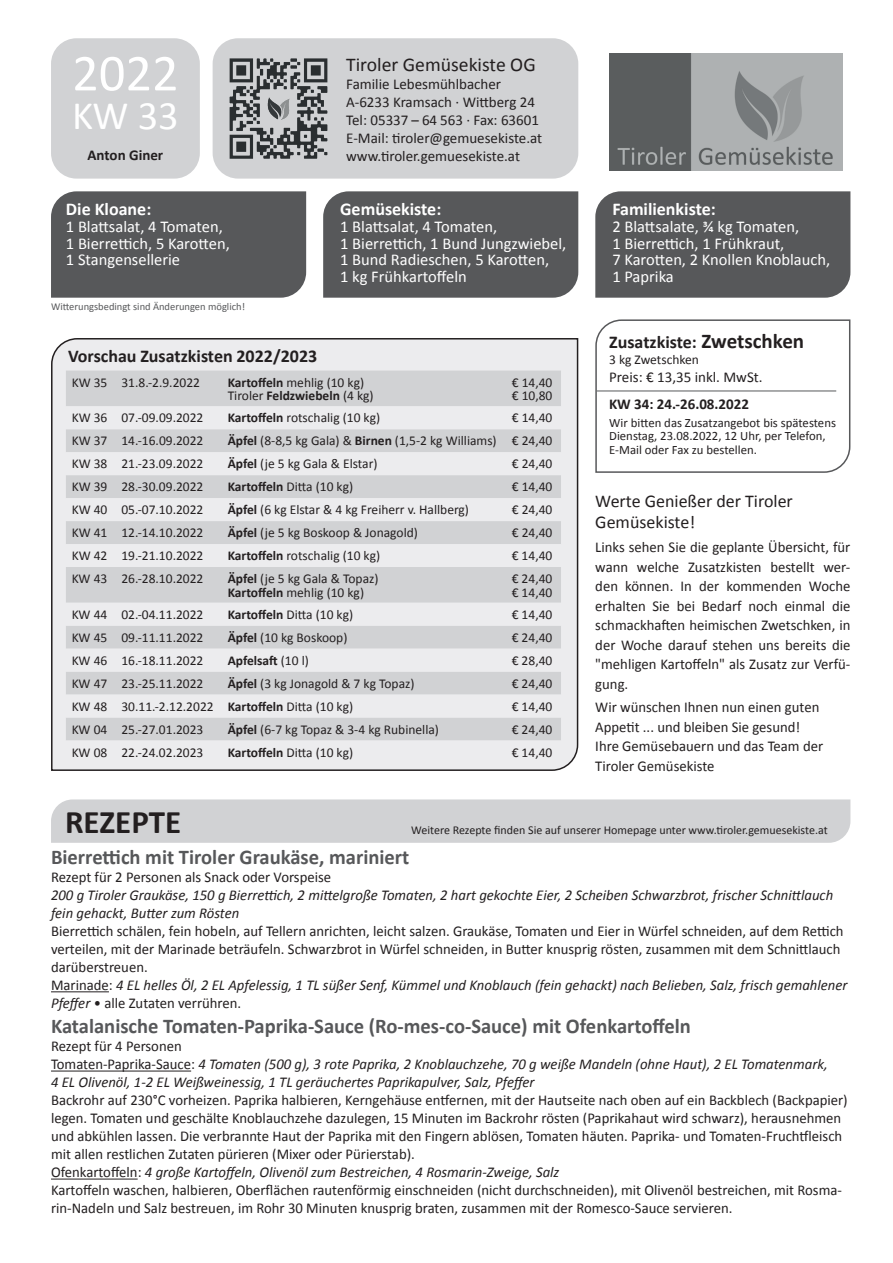
<style>
.page{position:relative;width:893px;height:1263px;background:#fff}
.page>*{position:absolute;margin:0;border:0;box-sizing:border-box;transform-origin:0 0}
.t1{font:52.5px "Calibri";color:#fff}
.t2{font:40.5px "Calibri";color:#fff}
.t3{font:700 33px "Calibri";color:#231f20}
.t4{font:700 21px "Calibri";color:#57585a}
.t5{font:19.5px "Calibri";color:#231f20}
.t6{font:700 18px "Calibri";color:#231f20}
.t7{font:700 18px "Calibri";color:#fff}
.t8{font:18px/21.6px "Calibri";color:#231f20}
.t9{font:16.5px/16.5px "Calibri";color:#fff}
.t10{font:15px/18px "Calibri";color:#231f20}
.t11{font:italic 15px/18px "Calibri";color:#231f20}
.t12{font:700 15px "Calibri";color:#231f20}
.t13{font:13.5px/13.5px "Calibri";color:#231f20}
.t14{font:700 13.5px "Calibri";color:#231f20}
.t15{font:12.75px/13.5px "Calibri";color:#231f20}
.t16{font:12px "Calibri";color:#231f20}
.t17{font:10.5px "Calibri";color:#57585a}
.s1{font-weight:700}
.s2{font-weight:400}
.s3{font-size:21px}
.s4{font-style:italic}
.s5{font-style:normal}
</style>
<div class="page">
<div style="left:213px;top:38px;width:365px;height:141px;background:#d1d2d4;border-radius:26px"></div>
<img style="left:609px;top:53px;width:234px;height:117px">
<div style="left:51px;top:38px;width:149px;height:141px;background:#d1d2d4;border-radius:26px"></div>
<img style="left:229px;top:58px;width:99px;height:101px">
<div style="left:323px;top:191px;width:255px;height:107px;background:#57585a"></div>
<div style="left:595px;top:191px;width:255px;height:107px;background:#57585a"></div>
<div style="left:51px;top:191px;width:255px;height:107px;background:#57585a"></div>
<hr style="left:51px;top:991px;width:58px;height:1px;background:#231f20">
<hr style="left:51px;top:1070px;width:140px;height:1px;background:#231f20">
<hr style="left:51px;top:1178px;width:87px;height:1px;background:#231f20">
<div style="left:51px;top:799px;width:799px;height:44px;background:#d1d2d4"></div>
<svg style="left:595px;top:319px;width:256px;height:154px"></svg>
<hr style="left:597px;top:391px;width:239px;height:1px;background:#57585a">
<svg style="left:51px;top:338px;width:528px;height:433px;background:#dbdbdc"></svg>
<div style="left:66px;top:371px;width:495px;height:35px;background:#d1d2d4"></div>
<svg style="left:66px;top:406px;width:495px;height:357px;background:#dfdfe1"></svg>
<h1 class="t1" style="left:72px;top:40px;width:108px">2022</h1>
<h2 class="t2" style="left:72px;top:90px;width:108px">KW 33</h2>
<p class="t12" style="left:88px;top:146px;width:77px">Anton Giner</p>
<p class="t7" style="left:66px;top:198px;width:87px">Die Kloane:</p>
<p class="t9" style="left:66px;top:218px;width:165px">1 Blattsalat, 4 Tomaten,<br>1 Bierrettich, 5 Karotten,<br>1 Stangensellerie</p>
<p class="t17" style="left:51px;top:300px;width:196px">Witterungsbedingt sind Änderungen möglich!</p>
<p class="t6" style="left:68px;top:345px;width:251px">Vorschau Zusatzkisten 2022/2023</p>
<h3 class="t5" style="left:346px;top:52px;width:191px">Tiroler Gemüsekiste OG</h3>
<p class="t10" style="left:346px;top:75px;width:198px">Familie Lebesmühlbacher<br>A-6233 Kramsach · Wittberg 24<br>Tel: 05337 – 64 563 · Fax: 63601<br>E-Mail: tiroler@gemuesekiste.at www.tiroler.gemuesekiste.at</p>
<p class="t7" style="left:340px;top:198px;width:103px">Gemüsekiste:</p>
<p class="t9" style="left:340px;top:218px;width:228px">1 Blattsalat, 4 Tomaten,<br>1 Bierrettich, 1 Bund Jungzwiebel,<br>1 Bund Radieschen, 5 Karotten,<br>1 kg Frühkartoffeln</p>
<p class="t13" style="left:72px;top:375px;width:130px">KW 35 31.8.-2.9.2022</p>
<p class="t13" style="left:228px;top:375px;width:147px"><span class="s1">Kartoffeln</span> mehlig (10 kg)<br>Tiroler <span class="s1">Feldzwiebeln</span> (4 kg)</p>
<p class="t13" style="left:512px;top:375px;width:42px">€ 14,40 € 10,80</p>
<p class="t13" style="left:72px;top:411px;width:133px">KW 36 07.-09.09.2022</p>
<p class="t13" style="left:228px;top:411px;width:154px"><span class="s1">Kartoffeln</span> rotschalig (10 kg)</p>
<p class="t13" style="left:512px;top:411px;width:42px">€ 14,40</p>
<p class="t13" style="left:72px;top:434px;width:133px">KW 37 14.-16.09.2022</p>
<p class="t13" style="left:228px;top:434px;width:326px"><span class="s1">Äpfel</span> (8-8,5 kg Gala) &amp; <span class="s1">Birnen</span> (1,5-2 kg Williams) € 24,40</p>
<p class="t13" style="left:72px;top:457px;width:133px">KW 38 21.-23.09.2022</p>
<p class="t13" style="left:228px;top:457px;width:151px"><span class="s1">Äpfel</span> (je 5 kg Gala &amp; Elstar)</p>
<p class="t13" style="left:512px;top:457px;width:42px">€ 24,40</p>
<p class="t13" style="left:72px;top:480px;width:133px">KW 39 28.-30.09.2022</p>
<p class="t13" style="left:228px;top:480px;width:127px"><span class="s1">Kartoffeln</span> Ditta (10 kg)</p>
<p class="t13" style="left:512px;top:480px;width:42px">€ 14,40</p>
<p class="t13" style="left:72px;top:503px;width:133px">KW 40 05.-07.10.2022</p>
<p class="t13" style="left:228px;top:503px;width:243px"><span class="s1">Äpfel</span> (6 kg Elstar &amp; 4 kg Freiherr v. Hallberg)</p>
<p class="t13" style="left:512px;top:503px;width:42px">€ 24,40</p>
<p class="t13" style="left:72px;top:526px;width:133px">KW 41 12.-14.10.2022</p>
<p class="t13" style="left:228px;top:526px;width:192px"><span class="s1">Äpfel</span> (je 5 kg Boskoop &amp; Jonagold)</p>
<p class="t13" style="left:512px;top:526px;width:42px">€ 24,40</p>
<p class="t13" style="left:72px;top:549px;width:133px">KW 42 19.-21.10.2022</p>
<p class="t13" style="left:228px;top:549px;width:154px"><span class="s1">Kartoffeln</span> rotschalig (10 kg)</p>
<p class="t13" style="left:512px;top:549px;width:42px">€ 14,40</p>
<p class="t13" style="left:72px;top:572px;width:133px">KW 43 26.-28.10.2022</p>
<p class="t13" style="left:228px;top:572px;width:152px"><span class="s1">Äpfel</span> (je 5 kg Gala &amp; Topaz)<br><span class="s1">Kartoffeln</span> mehlig (10 kg)</p>
<p class="t13" style="left:512px;top:572px;width:42px">€ 24,40 € 14,40</p>
<p class="t13" style="left:72px;top:608px;width:133px">KW 44 02.-04.11.2022</p>
<p class="t13" style="left:228px;top:608px;width:127px"><span class="s1">Kartoffeln</span> Ditta (10 kg)</p>
<p class="t13" style="left:512px;top:608px;width:42px">€ 14,40</p>
<p class="t13" style="left:72px;top:631px;width:133px">KW 45 09.-11.11.2022</p>
<p class="t13" style="left:228px;top:631px;width:121px"><span class="s1">Äpfel</span> (10 kg Boskoop)</p>
<p class="t13" style="left:512px;top:631px;width:42px">€ 24,40</p>
<p class="t13" style="left:72px;top:654px;width:133px">KW 46 16.-18.11.2022</p>
<p class="t14" style="left:228px;top:652px;width:83px">Apfelsaft <span class="s2">(10 l)</span></p>
<p class="t13" style="left:512px;top:654px;width:42px">€ 28,40</p>
<p class="t13" style="left:72px;top:677px;width:133px">KW 47 23.-25.11.2022</p>
<p class="t13" style="left:228px;top:677px;width:188px"><span class="s1">Äpfel</span> (3 kg Jonagold &amp; 7 kg Topaz)</p>
<p class="t13" style="left:512px;top:677px;width:42px">€ 24,40</p>
<p class="t13" style="left:72px;top:699px;width:283px">KW 48 30.11.-2.12.2022 <span class="s1">Kartoffeln</span> Ditta (10 kg)</p>
<p class="t13" style="left:512px;top:699px;width:42px">€ 14,40</p>
<p class="t13" style="left:72px;top:722px;width:133px">KW 04 25.-27.01.2023</p>
<p class="t13" style="left:228px;top:722px;width:213px"><span class="s1">Äpfel</span> (6-7 kg Topaz &amp; 3-4 kg Rubinella)</p>
<p class="t13" style="left:512px;top:722px;width:42px">€ 24,40</p>
<p class="t13" style="left:72px;top:745px;width:133px">KW 08 22.-24.02.2023</p>
<p class="t13" style="left:228px;top:745px;width:127px"><span class="s1">Kartoffeln</span> Ditta (10 kg)</p>
<p class="t13" style="left:512px;top:745px;width:42px">€ 14,40</p>
<p class="t7" style="left:612px;top:198px;width:105px">Familienkiste:</p>
<p class="t9" style="left:612px;top:218px;width:219px">2 Blattsalate, ¾ kg Tomaten,<br>1 Bierrettich, 1 Frühkraut,<br>7 Karotten, 2 Knollen Knoblauch,<br>1 Paprika</p>
<p class="t6" style="left:609px;top:330px;width:197px">Zusatzkiste: <span class="s3">Zwetschken</span></p>
<p class="t13" style="left:609px;top:353px;width:91px">3 kg Zwetschken</p>
<p class="t10" style="left:609px;top:368px;width:155px">Preis: € 13,35 inkl. MwSt.</p>
<p class="t12" style="left:609px;top:394px;width:141px">KW 34: 24.-26.08.2022</p>
<p class="t15" style="left:609px;top:416px;width:228px">Wir bitten das Zusatzangebot bis spätestens<br>Dienstag, 23.08.2022, 12 Uhr, per Telefon,<br>E-Mail oder Fax zu bestellen.</p>
<p class="t8" style="left:595px;top:490px;width:199px">Werte Genießer der Tiroler<br>Gemüsekiste!</p>
<p class="t10" style="left:595px;top:537px;width:257px;line-height:19.5px;text-align:justify">Links sehen Sie die geplante Übersicht, für wann welche Zusatzkisten bestellt wer&shy;den können. In der kommenden Woche erhalten Sie bei Bedarf noch einmal die schmackhaften heimischen Zwetschken, in der Woche darauf stehen uns bereits die "mehligen Kartoffeln" als Zusatz zur Verfü&shy;gung.</p>
<p class="t10" style="left:595px;top:698px;width:229px;line-height:19.5px">Wir wünschen Ihnen nun einen guten<br>Appetit ... und bleiben Sie gesund!<br>Ihre Gemüsebauern und das Team der<br>Tiroler Gemüsekiste</p>
<h3 class="t3" style="left:65px;top:801px;width:118px">REZEPTE</h3>
<p class="t16" style="left:411px;top:822px;width:418px">Weitere Rezepte finden Sie auf unserer Homepage unter www.tiroler.gemuesekiste.at</p>
<h3 class="t4" style="left:51px;top:844px;width:360px">Bierrettich mit Tiroler Graukäse, mariniert</h3>
<p class="t10" style="left:51px;top:868px;width:282px">Rezept für 2 Personen als Snack oder Vorspeise</p>
<p class="t11" style="left:51px;top:885px;width:784px">200 g Tiroler Graukäse, 150 g Bierrettich, 2 mittelgroße Tomaten, 2 hart gekochte Eier, 2 Scheiben Schwarzbrot, frischer Schnittlauch fein gehackt, Butter zum Rösten</p>
<p class="t10" style="left:51px;top:922px;width:798px">Bierrettich schälen, fein hobeln, auf Tellern anrichten, leicht salzen. Graukäse, Tomaten und Eier in Würfel schneiden, auf dem Rettich verteilen, mit der Marinade beträufeln. Schwarzbrot in Würfel schneiden, in Butter knusprig rösten, zusammen mit dem Schnittlauch darüberstreuen.<br>Marinade: <span class="s4">4 EL helles Öl, 2 EL Apfelessig, 1 TL süßer Senf, Kümmel und Knoblauch (fein gehackt) nach Belieben, Salz, frisch gemahlener Pfeffer</span> • alle Zutaten verrühren.</p>
<h3 class="t4" style="left:51px;top:1013px;width:641px">Katalanische Tomaten-Paprika-Sauce (Ro-mes-co-Sauce) mit Ofenkartoffeln</h3>
<p class="t11" style="left:51px;top:1037px;width:778px"><span class="s5">Rezept für 4 Personen<br>Tomaten-Paprika-Sauce:</span> 4 Tomaten (500 g), 3 rote Paprika, 2 Knoblauchzehe, 70 g weiße Mandeln (ohne Haut), 2 EL Tomatenmark,<br>4 EL Olivenöl, 1-2 EL Weißweinessig, 1 TL geräuchertes Paprikapulver, Salz, Pfeffer</p>
<p class="t10" style="left:51px;top:1091px;width:798px">Backrohr auf 230°C vorheizen. Paprika halbieren, Kerngehäuse entfernen, mit der Hautseite nach oben auf ein Backblech (Backpapier) legen. Tomaten und geschälte Knoblauchzehe dazulegen, 15 Minuten im Backrohr rösten (Paprikahaut wird schwarz), herausnehmen und abkühlen lassen. Die verbrannte Haut der Paprika mit den Fingern ablösen, Tomaten häuten. Paprika- und Tomaten-Fruchtfleisch mit allen restlichen Zutaten pürieren (Mixer oder Pürierstab).<br>Ofenkartoffeln: <span class="s4">4 große Kartoffeln, Olivenöl zum Bestreichen, 4 Rosmarin-Zweige, Salz<br></span>Kartoffeln waschen, halbieren, Oberflächen rautenförmig einschneiden (nicht durchschneiden), mit Olivenöl bestreichen, mit Rosma&shy;rin-Nadeln und Salz bestreuen, im Rohr 30 Minuten knusprig braten, zusammen mit der Romesco-Sauce servieren.</p>
</div>
